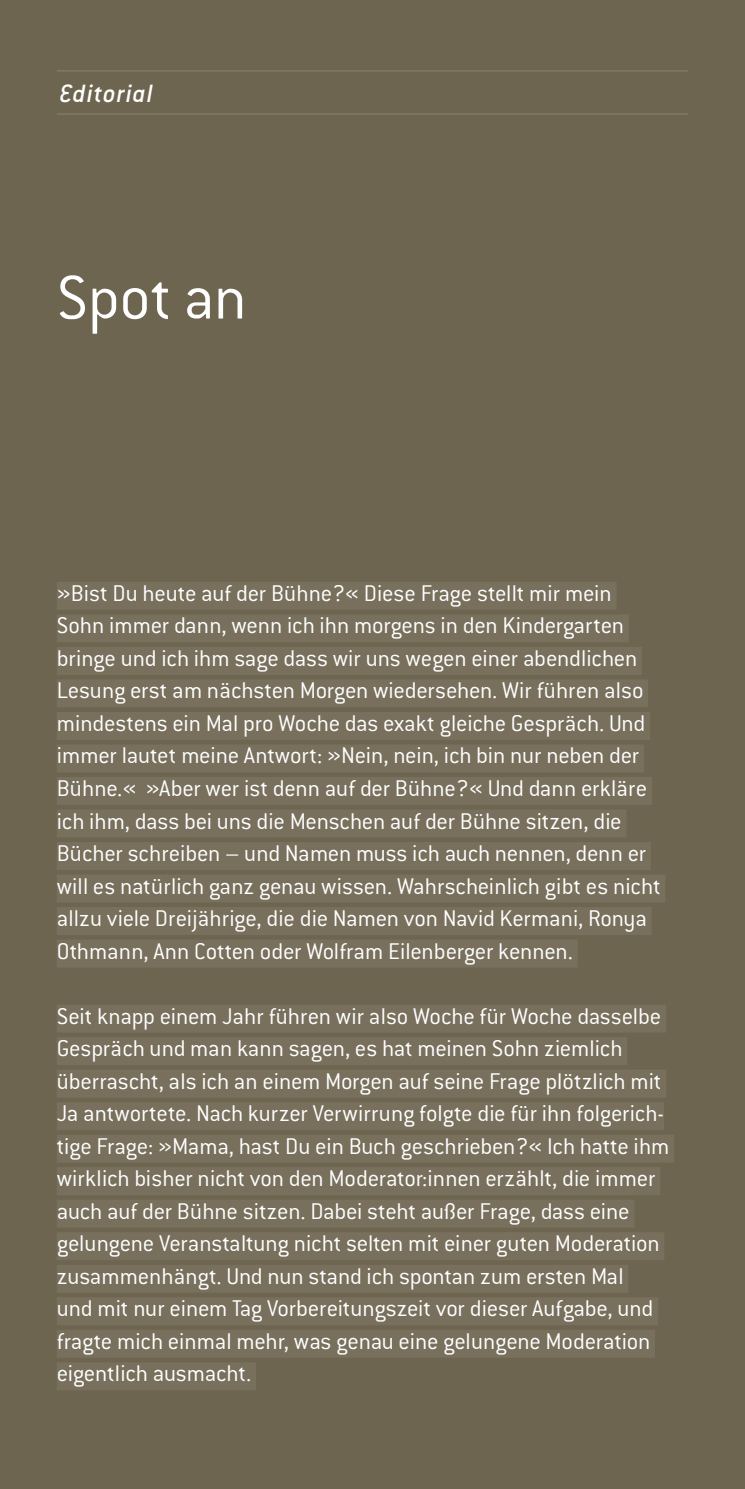
<style>
.page{position:relative;width:745px;height:1489px;background:#fff}
.page>*{position:absolute;margin:0;border:0;box-sizing:border-box;transform-origin:0 0}
.t1{font:300 67.5px "Conduit ITC Std";letter-spacing:-.005em;color:#fff}
.t2{font:italic 500 27.5px "Conduit ITC Std";letter-spacing:.035em;color:#fff}
.t3{font:300 25px/32.5px "Conduit ITC Std";letter-spacing:-.005em;color:#fff}
</style>
<div class="page">
<div style="left:0;top:0;width:744px;height:1488px;background:#6d6550"></div>
<hr style="left:57px;top:113px;width:630px;height:2px;background:#857c6a">
<hr style="left:57px;top:70px;width:630px;height:1px;background:#857c6a">
<div style="left:57px;top:582px;width:559px;height:28px;background:#78705d"></div>
<div style="left:57px;top:614px;width:571px;height:28px;background:#78705d"></div>
<div style="left:57px;top:647px;width:584px;height:28px;background:#78705d"></div>
<div style="left:57px;top:679px;width:590px;height:28px;background:#78705d"></div>
<div style="left:57px;top:712px;width:592px;height:28px;background:#78705d"></div>
<div style="left:57px;top:744px;width:586px;height:28px;background:#78705d"></div>
<div style="left:57px;top:777px;width:594px;height:28px;background:#78705d"></div>
<div style="left:57px;top:809px;width:569px;height:28px;background:#78705d"></div>
<div style="left:57px;top:842px;width:593px;height:28px;background:#78705d"></div>
<div style="left:57px;top:874px;width:608px;height:28px;background:#78705d"></div>
<div style="left:57px;top:907px;width:594px;height:28px;background:#78705d"></div>
<div style="left:57px;top:939px;width:520px;height:28px;background:#78705d"></div>
<div style="left:57px;top:1004px;width:608px;height:28px;background:#78705d"></div>
<div style="left:57px;top:1037px;width:570px;height:28px;background:#78705d"></div>
<div style="left:57px;top:1069px;width:609px;height:28px;background:#78705d"></div>
<div style="left:57px;top:1102px;width:606px;height:28px;background:#78705d"></div>
<div style="left:57px;top:1134px;width:616px;height:28px;background:#78705d"></div>
<div style="left:57px;top:1167px;width:602px;height:28px;background:#78705d"></div>
<div style="left:57px;top:1199px;width:577px;height:28px;background:#78705d"></div>
<div style="left:57px;top:1232px;width:607px;height:28px;background:#78705d"></div>
<div style="left:57px;top:1264px;width:571px;height:28px;background:#78705d"></div>
<div style="left:57px;top:1297px;width:600px;height:28px;background:#78705d"></div>
<div style="left:57px;top:1329px;width:597px;height:28px;background:#78705d"></div>
<div style="left:57px;top:1362px;width:199px;height:28px;background:#78705d"></div>
<p class="t2" style="left:60px;top:77px;width:95px">Editorial</p>
<h1 class="t1" style="left:57px;top:256px;width:191px">Spot an</h1>
<p class="t3" style="left:57px;top:576px;width:605px">»Bist Du heute auf der Bühne?« Diese Frage stellt mir mein Sohn immer dann, wenn ich ihn morgens in den Kindergarten bringe und ich ihm sage dass wir uns wegen einer abendlichen Lesung erst am nächsten Morgen wiedersehen. Wir führen also mindestens ein Mal pro Woche das exakt gleiche Gespräch. Und immer lautet meine Antwort: »Nein, nein, ich bin nur neben der Bühne.« »Aber wer ist denn auf der Bühne?« Und dann erkläre ich ihm, dass bei uns die Menschen auf der Bühne sitzen, die Bücher schreiben – und Namen muss ich auch nennen, denn er will es natürlich ganz genau wissen. Wahrscheinlich gibt es nicht allzu viele Dreijährige, die die Namen von Navid Kermani, Ronya Othmann, Ann Cotten oder Wolfram Eilenberger kennen.</p>
<p class="t3" style="left:57px;top:998px;width:614px">Seit knapp einem Jahr führen wir also Woche für Woche dasselbe Gespräch und man kann sagen, es hat meinen Sohn ziemlich überrascht, als ich an einem Morgen auf seine Frage plötzlich mit Ja antwortete. Nach kurzer Verwirrung folgte die für ihn folgerich&shy;tige Frage: »Mama, hast Du ein Buch geschrieben?« Ich hatte ihm wirklich bisher nicht von den Moderator:innen erzählt, die immer auch auf der Bühne sitzen. Dabei steht außer Frage, dass eine gelungene Veranstaltung nicht selten mit einer guten Moderation zusammenhängt. Und nun stand ich spontan zum ersten Mal<br>und mit nur einem Tag Vorbereitungszeit vor dieser Aufgabe, und fragte mich einmal mehr, was genau eine gelungene Moderation eigentlich ausmacht.</p>
</div>
